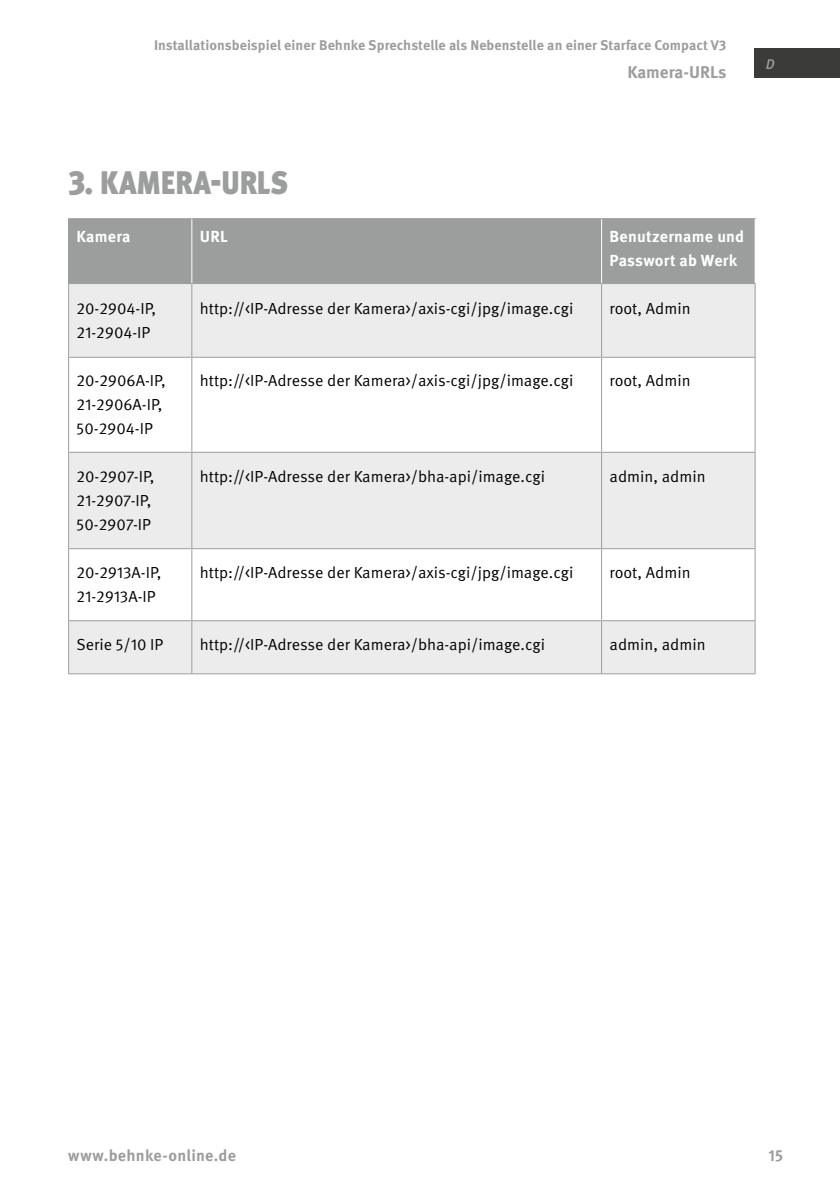
<style>
.page{position:relative;width:840px;height:1191px;background:#fff}
.page>*{position:absolute;margin:0;border:0;box-sizing:border-box;transform-origin:0 0}
.t1{font:900 40px "Meta Pro";letter-spacing:-.03em;color:#9c9d9d;scale:.8 1}
.t2{font:700 17px "Meta Pro";color:#9c9d9d}
.t3{font:16px/24px "Meta Pro Norm";color:#000}
.t4{font:700 16px/24px "Meta Pro";letter-spacing:.015em;color:#fff}
.t5{font:700 16px "Meta Pro";letter-spacing:.015em;color:#9c9d9d}
.t6{font:700 14px "Meta Pro";letter-spacing:.005em;color:#9c9d9d}
.t7{font:italic 500 14px "Meta Pro";color:#9c9d9d}
.s1{font-size:33.6px}
</style>
<div class="page">
<div style="left:754px;top:49px;width:85px;height:29px;background:#3b3b3a"></div>
<div style="left:69px;top:219px;width:123px;height:64px;background:#9c9d9d"></div>
<div style="left:192px;top:219px;width:562px;height:64px;background:#9c9d9d"></div>
<div style="left:69px;top:284px;width:685px;height:389px;background:#ececed"></div>
<svg style="left:69px;top:358px;width:685px;height:262px"></svg>
<hr style="left:68px;top:284px;width:1px;height:73px;background:#9c9d9d">
<hr style="left:68px;top:357px;width:124px;height:1px;background:#9c9d9d">
<hr style="left:68px;top:358px;width:1px;height:94px;background:#9c9d9d">
<hr style="left:192px;top:357px;width:409px;height:1px;background:#9c9d9d">
<hr style="left:601px;top:357px;width:154px;height:1px;background:#9c9d9d">
<hr style="left:68px;top:452px;width:124px;height:1px;background:#9c9d9d">
<hr style="left:68px;top:453px;width:1px;height:95px;background:#9c9d9d">
<hr style="left:192px;top:452px;width:409px;height:1px;background:#9c9d9d">
<hr style="left:601px;top:452px;width:154px;height:1px;background:#9c9d9d">
<hr style="left:68px;top:548px;width:124px;height:1px;background:#9c9d9d">
<hr style="left:68px;top:549px;width:1px;height:71px;background:#9c9d9d">
<hr style="left:192px;top:548px;width:409px;height:1px;background:#9c9d9d">
<hr style="left:601px;top:548px;width:154px;height:1px;background:#9c9d9d">
<hr style="left:68px;top:620px;width:124px;height:1px;background:#9c9d9d">
<hr style="left:68px;top:621px;width:1px;height:52px;background:#9c9d9d">
<hr style="left:192px;top:620px;width:409px;height:1px;background:#9c9d9d">
<hr style="left:601px;top:620px;width:154px;height:1px;background:#9c9d9d">
<hr style="left:68px;top:673px;width:124px;height:1px;background:#9c9d9d">
<hr style="left:192px;top:673px;width:409px;height:1px;background:#9c9d9d">
<hr style="left:601px;top:673px;width:154px;height:1px;background:#9c9d9d">
<hr style="left:68px;top:218px;width:124px;height:1px;background:#9c9d9d">
<hr style="left:68px;top:219px;width:1px;height:64px;background:#9c9d9d">
<hr style="left:68px;top:283px;width:124px;height:1px;background:#9c9d9d">
<hr style="left:192px;top:218px;width:409px;height:1px;background:#9c9d9d">
<hr style="left:601px;top:218px;width:154px;height:1px;background:#9c9d9d">
<hr style="left:192px;top:283px;width:409px;height:1px;background:#9c9d9d">
<hr style="left:601px;top:283px;width:154px;height:1px;background:#9c9d9d">
<hr style="left:191px;top:219px;width:1px;height:64px;background:#fff">
<hr style="left:600px;top:219px;width:1px;height:64px;background:#fff">
<hr style="left:191px;top:284px;width:1px;height:73px;background:#9c9d9d">
<hr style="left:600px;top:284px;width:1px;height:73px;background:#9c9d9d">
<hr style="left:754px;top:284px;width:1px;height:73px;background:#9c9d9d">
<hr style="left:191px;top:358px;width:1px;height:94px;background:#9c9d9d">
<hr style="left:600px;top:358px;width:1px;height:94px;background:#9c9d9d">
<hr style="left:754px;top:358px;width:1px;height:94px;background:#9c9d9d">
<hr style="left:191px;top:453px;width:1px;height:95px;background:#9c9d9d">
<hr style="left:600px;top:453px;width:1px;height:95px;background:#9c9d9d">
<hr style="left:754px;top:453px;width:1px;height:95px;background:#9c9d9d">
<hr style="left:191px;top:549px;width:1px;height:71px;background:#9c9d9d">
<hr style="left:600px;top:549px;width:1px;height:71px;background:#9c9d9d">
<hr style="left:754px;top:549px;width:1px;height:71px;background:#9c9d9d">
<hr style="left:191px;top:621px;width:1px;height:52px;background:#9c9d9d">
<hr style="left:600px;top:621px;width:1px;height:52px;background:#9c9d9d">
<hr style="left:754px;top:621px;width:1px;height:52px;background:#9c9d9d">
<p class="t6" style="left:154px;top:34px;width:573px">Installationsbeispiel einer Behnke Sprechstelle als Nebenstelle an einer Starface Compact V3</p>
<p class="t2" style="left:627px;top:59px;width:101px">Kamera-URLs</p>
<p class="t7" style="left:765px;top:53px;width:10px">D</p>
<h1 class="t1" style="left:68px;top:148px;width:277px"><span class="s1">3.</span> Kamera-URLs</h1>
<p class="t4" style="left:77px;top:224px;width:55px">Kamera</p>
<p class="t4" style="left:200px;top:224px;width:29px">URL</p>
<p class="t4" style="left:609px;top:224px;width:136px">Benutzername und<br>Passwort ab Werk</p>
<p class="t3" style="left:77px;top:296px;width:81px">20-2904-IP,<br>21-2904-IP</p>
<p class="t3" style="left:200px;top:296px;width:375px">http://&lt;IP-Adresse der Kamera&gt;/axis-cgi/jpg/image.cgi</p>
<p class="t3" style="left:609px;top:296px;width:82px">root, Admin</p>
<p class="t3" style="left:77px;top:368px;width:91px">20-2906A-IP,<br>21-2906A-IP,<br>50-2904-IP</p>
<p class="t3" style="left:200px;top:368px;width:375px">http://&lt;IP-Adresse der Kamera&gt;/axis-cgi/jpg/image.cgi</p>
<p class="t3" style="left:609px;top:368px;width:82px">root, Admin</p>
<p class="t3" style="left:77px;top:464px;width:79px">20-2907-IP,<br>21-2907-IP,<br>50-2907-IP</p>
<p class="t3" style="left:200px;top:464px;width:346px">http://&lt;IP-Adresse der Kamera&gt;/bha-api/image.cgi</p>
<p class="t3" style="left:609px;top:464px;width:97px">admin, admin</p>
<p class="t3" style="left:77px;top:560px;width:86px">20-2913A-IP,<br>21-2913A-IP</p>
<p class="t3" style="left:200px;top:560px;width:375px">http://&lt;IP-Adresse der Kamera&gt;/axis-cgi/jpg/image.cgi</p>
<p class="t3" style="left:609px;top:560px;width:82px">root, Admin</p>
<p class="t3" style="left:77px;top:632px;width:88px">Serie 5/10 IP</p>
<p class="t3" style="left:200px;top:632px;width:346px">http://&lt;IP-Adresse der Kamera&gt;/bha-api/image.cgi</p>
<p class="t3" style="left:609px;top:632px;width:97px">admin, admin</p>
<p class="t5" style="left:68px;top:1142px;width:169px">www.behnke-online.de</p>
<p class="t5" style="left:768px;top:1142px;width:16px">15</p>
</div>
